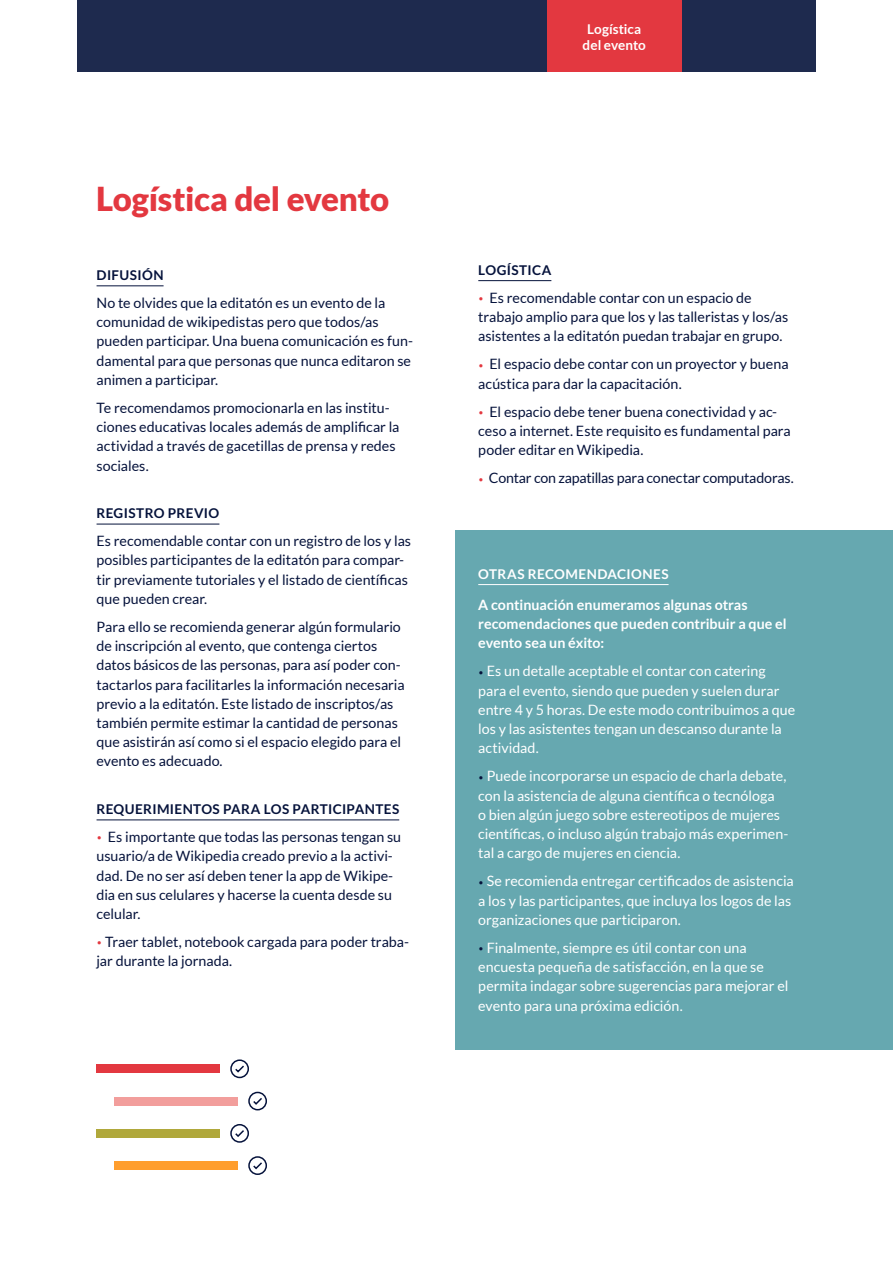
<style>
.page{position:relative;width:893px;height:1263px;background:#fff}
.page>*{position:absolute;margin:0;border:0;box-sizing:border-box;transform-origin:0 0}
.t1{font:900 33px "Lato";letter-spacing:-.01em;color:#e33840}
.t2{font:14.25px/19.2px "Lato";color:#05123b}
.t3{font:14.25px/19.2px "Lato";color:#fff}
.t4{font:700 14.25px/19.2px "Lato";color:#fff}
.t5{font:700 13.5px "Lato";letter-spacing:.03em;color:#05123b}
.t6{font:700 13.5px "Lato";letter-spacing:.03em;color:#fff}
.t7{font:700 13.5px/16.5px "Lato";letter-spacing:.01em;color:#fff;text-align:center}
.s1{font-size:21px;color:#e33840}
.s2{font-size:21px;color:#05123b}
</style>
<div class="page">
<div style="left:77px;top:0;width:739px;height:71px;background:#1e2a4e"></div>
<div style="left:455px;top:530px;width:437px;height:520px;background:#66a8b0"></div>
<hr style="left:97px;top:285px;width:67px;height:1px;background:#05123b">
<hr style="left:97px;top:524px;width:122px;height:1px;background:#05123b">
<hr style="left:97px;top:819px;width:302px;height:1px;background:#05123b">
<hr style="left:478px;top:584px;width:191px;height:1px;background:#fff">
<hr style="left:478px;top:280px;width:73px;height:1px;background:#05123b">
<div style="left:115px;top:1161px;width:123px;height:9px;background:#ff9e2e"></div>
<div style="left:97px;top:1129px;width:123px;height:9px;background:#b0a83b"></div>
<div style="left:115px;top:1097px;width:123px;height:8px;background:#f29e9c"></div>
<div style="left:97px;top:1064px;width:123px;height:9px;background:#e33840"></div>
<svg style="left:230px;top:1059px;width:19px;height:20px"></svg>
<svg style="left:248px;top:1091px;width:19px;height:20px"></svg>
<svg style="left:230px;top:1124px;width:19px;height:19px"></svg>
<svg style="left:248px;top:1156px;width:19px;height:19px"></svg>
<div style="left:547px;top:0;width:134px;height:71px;background:#e33840"></div>
<h1 class="t1" style="left:96px;top:180px;width:295px">Logística del evento</h1>
<p class="t5" style="left:97px;top:267px;width:69px">DIFUSIÓN</p>
<p class="t2" style="left:97px;top:293px;width:318px">No te olvides que la editatón es un evento de la comunidad de wikipedistas pero que todos/as pueden participar. Una buena comunicación es fun&shy;damental para que personas que nunca editaron se animen a participar.</p>
<p class="t2" style="left:97px;top:398px;width:304px">Te recomendamos promocionarla en las institu&shy;ciones educativas locales además de amplificar la actividad a través de gacetillas de prensa y redes sociales.</p>
<p class="t5" style="left:97px;top:505px;width:124px">REGISTRO PREVIO</p>
<p class="t2" style="left:97px;top:531px;width:316px">Es recomendable contar con un registro de los y las posibles participantes de la editatón para compar&shy;tir previamente tutoriales y el listado de científicas que pueden crear.</p>
<p class="t2" style="left:97px;top:617px;width:310px">Para ello se recomienda generar algún formulario de inscripción al evento, que contenga ciertos datos básicos de las personas, para así poder con&shy;tactarlos para facilitarles la información necesaria previo a la editatón. Este listado de inscriptos/as también permite estimar la cantidad de personas que asistirán así como si el espacio elegido para el evento es adecuado.</p>
<p class="t5" style="left:97px;top:801px;width:304px">REQUERIMIENTOS PARA LOS PARTICIPANTES</p>
<p class="t2" style="left:97px;top:827px;width:306px"><span class="s1">·</span> Es importante que todas las personas tengan su usuario/a de Wikipedia creado previo a la activi&shy;dad. De no ser así deben tener la app de Wikipe&shy;dia en sus celulares y hacerse la cuenta desde su celular.</p>
<p class="t2" style="left:97px;top:932px;width:314px"><span class="s1">·</span> Traer tablet, notebook cargada para poder traba&shy;jar durante la jornada.</p>
<p class="t7" style="left:583px;top:20px;width:65px">Logística del evento</p>
<p class="t5" style="left:478px;top:262px;width:75px">LOGÍSTICA</p>
<p class="t2" style="left:478px;top:288px;width:311px"><span class="s1">·</span> Es recomendable contar con un espacio de trabajo amplio para que los y las talleristas y los/as asistentes a la editatón puedan trabajar en grupo.</p>
<p class="t2" style="left:478px;top:355px;width:312px"><span class="s1">·</span> El espacio debe contar con un proyector y buena acústica para dar la capacitación.</p>
<p class="t2" style="left:478px;top:402px;width:314px"><span class="s1">·</span> El espacio debe tener buena conectividad y ac&shy;ceso a internet. Este requisito es fundamental para poder editar en Wikipedia.</p>
<p class="t2" style="left:478px;top:469px;width:317px"><span class="s1">·</span> Contar con zapatillas para conectar computadoras.</p>
<p class="t6" style="left:478px;top:566px;width:192px">OTRAS RECOMENDACIONES</p>
<p class="t4" style="left:478px;top:595px;width:310px">A continuación enumeramos algunas otras recomendaciones que pueden contribuir a que el evento sea un éxito:</p>
<p class="t3" style="left:478px;top:661px;width:319px"><span class="s2">·</span> Es un detalle aceptable el contar con catering para el evento, siendo que pueden y suelen durar entre 4 y 5 horas. De este modo contribuimos a que los y las asistentes tengan un descanso durante la actividad.</p>
<p class="t3" style="left:478px;top:766px;width:312px"><span class="s2">·</span> Puede incorporarse un espacio de charla debate, con la asistencia de alguna científica o tecnóloga<br>o bien algún juego sobre estereotipos de mujeres científicas, o incluso algún trabajo más experimen&shy;tal a cargo de mujeres en ciencia.</p>
<p class="t3" style="left:478px;top:871px;width:317px"><span class="s2">·</span> Se recomienda entregar certificados de asistencia a los y las participantes, que incluya los logos de las organizaciones que participaron.</p>
<p class="t3" style="left:478px;top:938px;width:312px"><span class="s2">·</span> Finalmente, siempre es útil contar con una encuesta pequeña de satisfacción, en la que se permita indagar sobre sugerencias para mejorar el evento para una próxima edición.</p>
</div>
